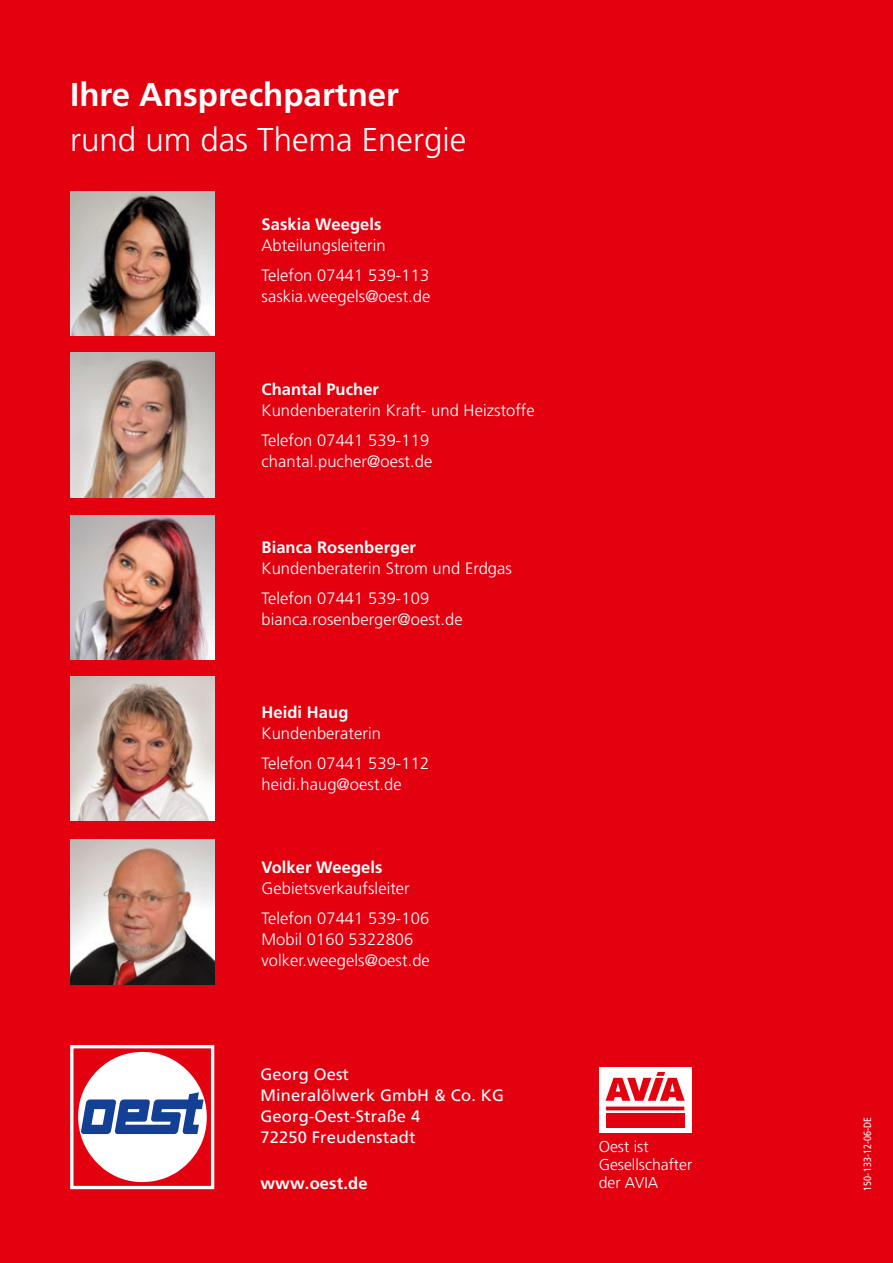
<style>
.page{position:relative;width:893px;height:1263px;background:#e3000f}
.page>*{position:absolute;margin:0;border:0;box-sizing:border-box;transform-origin:0 0}
.t1{font:300 33px "Frutiger LT Pro";color:#fff}
.t2{font:700 33px "Frutiger LT Pro";color:#fff}
.t3{font:300 16.5px/30px "Frutiger LT Pro";letter-spacing:.005em;color:#fff}
.t4{font:700 16.5px "Frutiger LT Pro";letter-spacing:.005em;color:#fff}
.t5{font:16.5px/21px "Frutiger LT Pro";letter-spacing:.01em;color:#fff}
.t6{font:300 15.75px/18px "Frutiger LT Pro";color:#fff}
.t7{font:condensed 10.5px "Frutiger LT Std";color:#fff}
</style>
<div class="page">
<svg style="left:78px;top:1051px;width:129px;height:132px"></svg>
<div style="left:70px;top:1045px;width:144px;height:144px;border:3px solid #fff"></div>
<img style="left:70px;top:191px;width:144px;height:144px">
<img style="left:70px;top:353px;width:144px;height:144px">
<img style="left:70px;top:840px;width:144px;height:144px">
<div style="left:599px;top:1067px;width:92px;height:66px;background:#fff"></div>
<div style="left:606px;top:1113px;width:78px;height:14px;background:#e3000f"></div>
<svg style="left:606px;top:1072px;width:79px;height:38px"></svg>
<img style="left:70px;top:515px;width:144px;height:144px">
<img style="left:70px;top:677px;width:144px;height:144px">
<h1 class="t2" style="left:70px;top:74px;width:330px">Ihre Ansprechpartner</h1>
<h1 class="t1" style="left:70px;top:120px;width:398px">rund um das Thema Energie</h1>
<p class="t4" style="left:261px;top:214px;width:121px">Saskia Weegels</p>
<p class="t3" style="left:261px;top:230px;width:169px">Abteilungsleiterin<br>Telefon 07441 539-113</p>
<p class="t3" style="left:261px;top:281px;width:170px">saskia.weegels@oest.de</p>
<p class="t4" style="left:261px;top:379px;width:119px">Chantal Pucher</p>
<p class="t3" style="left:261px;top:395px;width:275px">Kundenberaterin Kraft- und Heizstoffe<br>Telefon 07441 539-119</p>
<p class="t3" style="left:261px;top:446px;width:172px">chantal.pucher@oest.de</p>
<p class="t4" style="left:261px;top:538px;width:156px">Bianca Rosenberger</p>
<p class="t3" style="left:261px;top:553px;width:252px">Kundenberaterin Strom und Erdgas<br>Telefon 07441 539-109</p>
<p class="t3" style="left:261px;top:604px;width:203px">bianca.rosenberger@oest.de</p>
<p class="t4" style="left:261px;top:703px;width:88px">Heidi Haug</p>
<p class="t3" style="left:261px;top:719px;width:169px">Kundenberaterin<br>Telefon 07441 539-112</p>
<p class="t3" style="left:261px;top:770px;width:142px">heidi.haug@oest.de</p>
<p class="t4" style="left:261px;top:857px;width:122px">Volker Weegels</p>
<p class="t3" style="left:261px;top:873px;width:169px">Gebietsverkaufsleiter<br>Telefon 07441 539-106</p>
<p class="t3" style="left:261px;top:928px;width:170px;line-height:21px">Mobil 0160 5322806 volker.weegels@oest.de</p>
<p class="t5" style="left:260px;top:1063px;width:245px">Georg Oest<br>Mineralölwerk GmbH &amp; Co. KG<br>Georg-Oest-Straße 4<br>72250 Freudenstadt</p>
<p class="t4" style="left:260px;top:1174px;width:109px">www.oest.de</p>
<p class="t6" style="left:599px;top:1138px;width:95px">Oest ist<br>Gesellschafter der AVIA</p>
<p class="t7" style="left:861px;top:1191px;width:75px;rotate:-90deg">150-133-12-06-DE</p>
</div>
